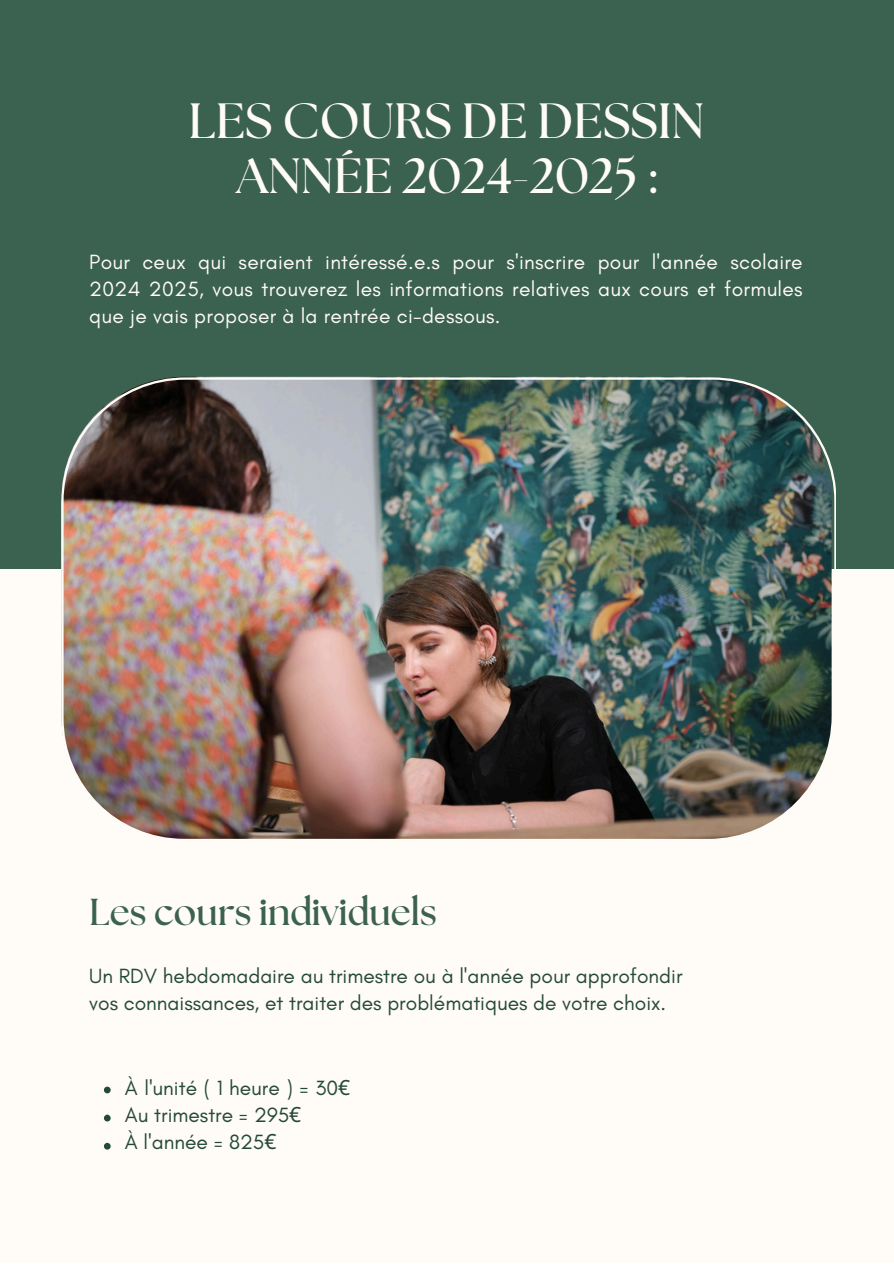
<style>
.page{position:relative;width:894px;height:1264px;background:#fff}
.page>*{position:absolute;margin:0;border:0;box-sizing:border-box;transform-origin:0 0}
.t1{font:700 49.5px/55.2px "The Seasons";color:#fffbf7;text-align:center}
.t2{font:700 37.5px "The Seasons";color:#3b6151}
.t3{font:21px/27px "Glacial Indifference";letter-spacing:.015em;color:#fffbf7;text-align:justify}
.t4{font:21px/27px "Glacial Indifference";color:#24493a}
.s1{font-family:"Noto Sans"}
</style>
<div class="page">
<div style="left:0;top:0;width:892px;height:1263px;background:#fffbf7"></div>
<div style="left:0;top:0;width:893px;height:569px;background:#3b6151"></div>
<img style="left:61px;top:377px;width:774px;height:462px">
<svg style="left:104px;top:1086px;width:7px;height:7px"></svg>
<svg style="left:104px;top:1114px;width:7px;height:7px"></svg>
<svg style="left:104px;top:1142px;width:7px;height:7px"></svg>
<h1 class="t1" style="left:188px;top:95px;width:517px">LES COURS DE DESSIN<br>ANNÉE 2024-2025 :</h1>
<h2 class="t3" style="left:89px;top:248px;width:714px">Pour ceux qui seraient intéressé.e.s pour s'inscrire pour l'année scolaire 2024 2025, vous trouverez les informations relatives aux cours et formules que je vais proposer à la rentrée ci-dessous.</h2>
<p class="t2" style="left:89px;top:894px;width:349px">Les cours individuels</p>
<p class="t4" style="left:89px;top:962px;width:594px">Un RDV hebdomadaire au trimestre ou à l'année pour approfondir vos connaissances, et traiter des problématiques de votre choix.</p>
<p class="t4" style="left:125px;top:1074px;width:226px">À l'unité ( 1 heure ) = 30<span class="s1">€<br></span>Au trimestre = 295<span class="s1">€</span></p>
<p class="t4" style="left:125px;top:1128px;width:153px">À l'année = 825<span class="s1">€</span></p>
</div>
